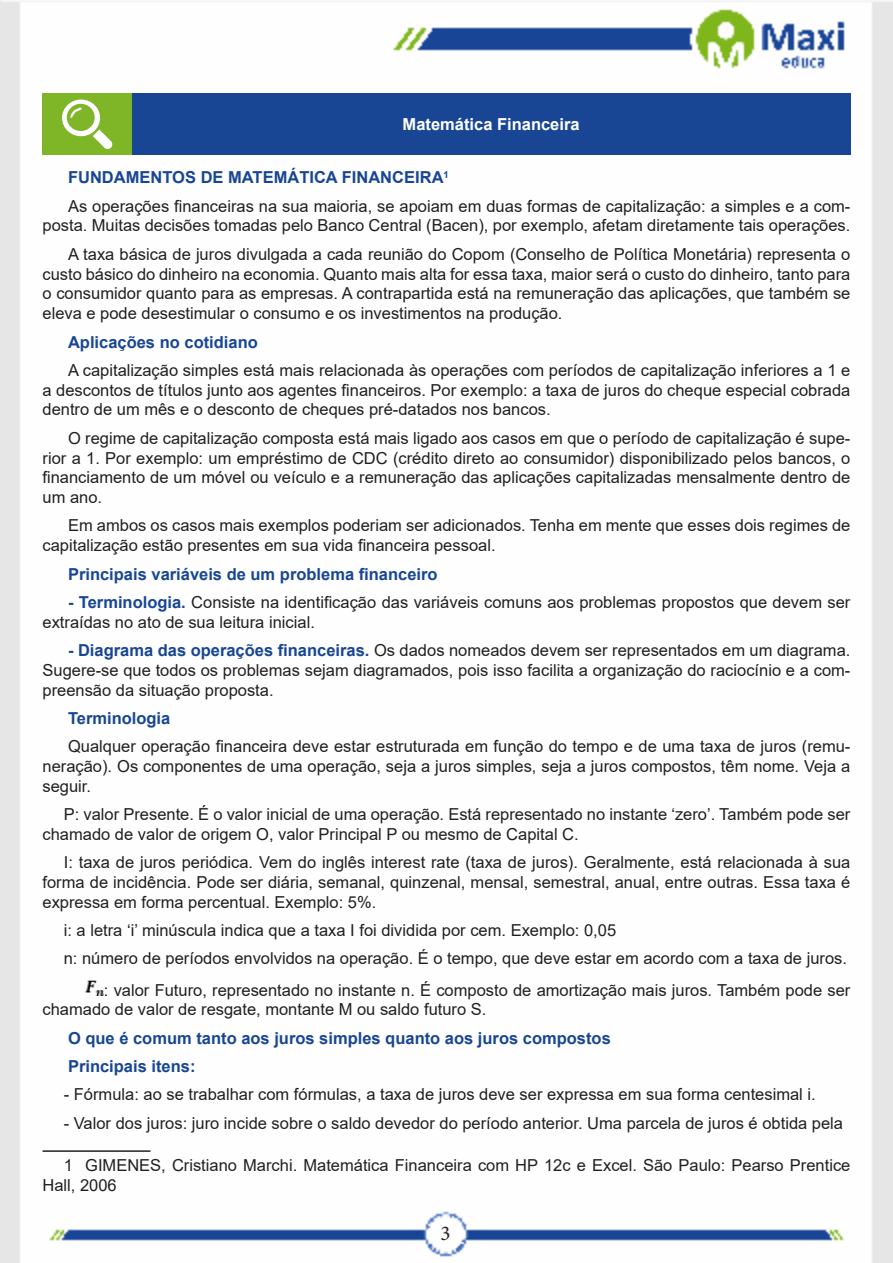
<style>
.page{position:relative;width:893px;height:1263px;background:#fff}
.page>*{position:absolute;margin:0;border:0;box-sizing:border-box;transform-origin:0 0}
.t1{font:21px "Minion Pro";color:#231f20}
.Texto{font:16.5px/19.8px "Arial";color:#231f20;text-align:justify}
.EXERCÍCIOS{font:700 16.5px "Arial";color:#184695}
.Titulo_de_Caixa{font:700 16.5px "Arial";color:#fff}
.s1{font-weight:700;color:#184695}
</style>
<div class="page">
<img style="left:0;top:0;width:893px;height:1263px">
<div style="left:43px;top:94px;width:89px;height:61px;background:#7fb628"></div>
<div style="left:132px;top:94px;width:718px;height:61px;background:#184695"></div>
<svg style="left:62px;top:100px;width:51px;height:49px"></svg>
<img style="left:64px;top:976px;width:40px;height:19px">
<hr style="left:43px;top:1150px;width:108px;height:2px;background:#231f20">
<p class="Titulo_de_Caixa" style="left:403px;top:113px;width:178px">Matemática Financeira</p>
<p class="EXERCÍCIOS" style="left:68px;top:166px;width:382px">FUNDAMENTOS DE MATEMÁTICA FINANCEIRA<sup>1</sup></p>
<p class="Texto" style="left:43px;top:196px;width:809px;text-align:right">As operações financeiras na sua maioria, se apoiam em duas formas de capitalização: a simples e a com&shy;posta. Muitas decisões tomadas pelo Banco Central (Bacen), por exemplo, afetam diretamente tais operações.</p>
<p class="Texto" style="left:43px;top:244px;width:809px;text-indent:26px">A taxa básica de juros divulgada a cada reunião do Copom (Conselho de Política Monetária) representa o custo básico do dinheiro na economia. Quanto mais alta for essa taxa, maior será o custo do dinheiro, tanto para o consumidor quanto para as empresas. A contrapartida está na remuneração das aplicações, que também se eleva e pode desestimular o consumo e os investimentos na produção.</p>
<p class="EXERCÍCIOS" style="left:68px;top:330px;width:191px">Aplicações no cotidiano</p>
<p class="Texto" style="left:43px;top:360px;width:809px;text-indent:26px">A capitalização simples está mais relacionada às operações com períodos de capitalização inferiores a 1 e a descontos de títulos junto aos agentes financeiros. Por exemplo: a taxa de juros do cheque especial cobrada dentro de um mês e o desconto de cheques pré-datados nos bancos.</p>
<p class="Texto" style="left:43px;top:428px;width:809px;text-indent:26px">O regime de capitalização composta está mais ligado aos casos em que o período de capitalização é supe&shy;rior a 1. Por exemplo: um empréstimo de CDC (crédito direto ao consumidor) disponibilizado pelos bancos, o financiamento de um móvel ou veículo e a remuneração das aplicações capitalizadas mensalmente dentro de um ano.</p>
<p class="Texto" style="left:43px;top:516px;width:809px;text-indent:26px">Em ambos os casos mais exemplos poderiam ser adicionados. Tenha em mente que esses dois regimes de capitalização estão presentes em sua vida financeira pessoal.</p>
<p class="EXERCÍCIOS" style="left:68px;top:562px;width:371px">Principais variáveis de um problema financeiro</p>
<p class="Texto" style="left:43px;top:592px;width:809px;text-indent:26px"><span class="s1">- Terminologia.</span> Consiste na identificação das variáveis comuns aos problemas propostos que devem ser extraídas no ato de sua leitura inicial.</p>
<p class="Texto" style="left:43px;top:640px;width:809px;text-indent:26px"><span class="s1">- Diagrama das operações financeiras.</span> Os dados nomeados devem ser representados em um diagrama.<br>Sugere-se que todos os problemas sejam diagramados, pois isso facilita a organização do raciocínio e a com&shy;preensão da situação proposta.</p>
<p class="EXERCÍCIOS" style="left:68px;top:706px;width:104px">Terminologia</p>
<p class="Texto" style="left:43px;top:736px;width:809px;text-indent:26px">Qualquer operação financeira deve estar estruturada em função do tempo e de uma taxa de juros (remu&shy;neração). Os componentes de uma operação, seja a juros simples, seja a juros compostos, têm nome. Veja a seguir.</p>
<p class="Texto" style="left:43px;top:804px;width:809px;text-indent:21px">P: valor Presente. É o valor inicial de uma operação. Está representado no instante ‘zero’. Também pode ser chamado de valor de origem O, valor Principal P ou mesmo de Capital C.</p>
<p class="Texto" style="left:43px;top:852px;width:809px;text-indent:21px">I: taxa de juros periódica. Vem do inglês interest rate (taxa de juros). Geralmente, está relacionada à sua forma de incidência. Pode ser diária, semanal, quinzenal, mensal, semestral, anual, entre outras. Essa taxa é expressa em forma percentual. Exemplo: 5%.</p>
<p class="Texto" style="left:64px;top:920px;width:554px">i: a letra ‘i’ minúscula indica que a taxa I foi dividida por cem. Exemplo: 0,05</p>
<p class="Texto" style="left:64px;top:949px;width:785px">n: número de períodos envolvidos na operação. É o tempo, que deve estar em acordo com a taxa de juros.</p>
<p class="Texto" style="left:43px;top:980px;width:809px;text-indent:61px">: valor Futuro, representado no instante n. É composto de amortização mais juros. Também pode ser chamado de valor de resgate, montante M ou saldo futuro S.</p>
<p class="EXERCÍCIOS" style="left:68px;top:1026px;width:544px">O que é comum tanto aos juros simples quanto aos juros compostos</p>
<p class="EXERCÍCIOS" style="left:68px;top:1054px;width:129px">Principais itens:</p>
<p class="Texto" style="left:64px;top:1084px;width:753px">- Fórmula: ao se trabalhar com fórmulas, a taxa de juros deve ser expressa em sua forma centesimal i.</p>
<p class="Texto" style="left:64px;top:1113px;width:781px">- Valor dos juros: juro incide sobre o saldo devedor do período anterior. Uma parcela de juros é obtida pela</p>
<p class="Texto" style="left:43px;top:1155px;width:809px;text-indent:21px">1 GIMENES, Cristiano Marchi. Matemática Financeira com HP 12c e Excel. São Paulo: Pearso Prentice<br>Hall, 2006</p>
<p class="t1" style="left:440px;top:1219px;width:12px">3</p>
</div>
